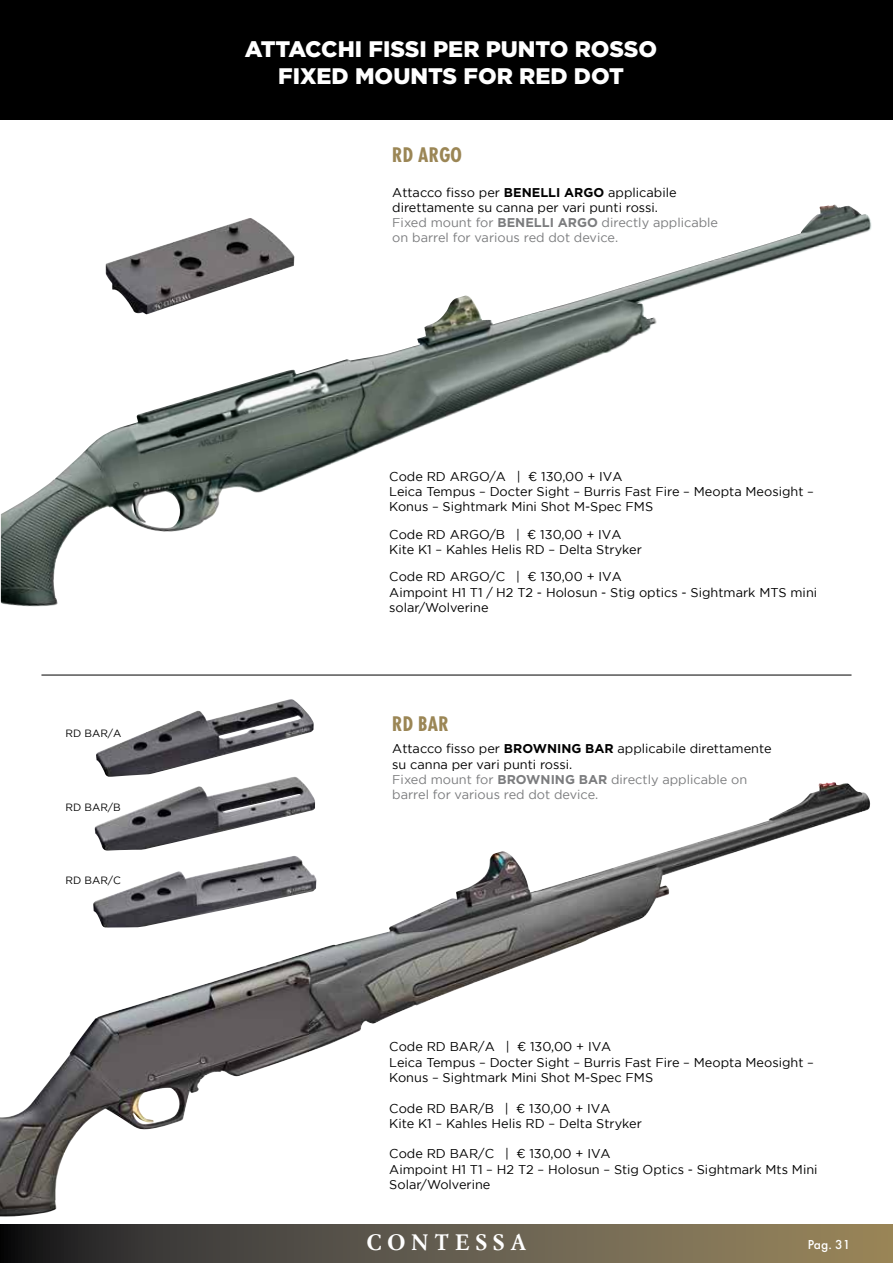
<style>
.page{position:relative;width:893px;height:1263px;background:#fff}
.page>*{position:absolute;margin:0;border:0;box-sizing:border-box;transform-origin:0 0}
.t1{font:900 22.5px/27px "Gotham";color:#fff;text-align:center}
.t2{font:700 21.9px "Simoncini Garamond";letter-spacing:.27em;color:#fff}
.t3{font:700 condensed 19.5px "Futura";letter-spacing:.01em;color:#9b8655}
.t4{font:500 13.5px "Futura";color:#fff}
.t5{font:12.75px/15.3px "Gotham";color:#000}
.t6{font:10.5px "Gotham";color:#000}
.s1{font-weight:700}
.s2{color:#7b7c7e}
.s3{font-weight:700;color:#7b7c7e}
</style>
<div class="page">
<svg style="left:1px;top:1225px;width:892px;height:38px;background:#5f5847"></svg>
<hr style="left:41px;top:675px;width:810px;height:1px;background:#000">
<hr style="left:0;top:1225px;width:1px;height:38px;background:#020202">
<img style="left:96px;top:699px;width:218px;height:83px">
<div style="left:0;top:0;width:893px;height:119px;background:#000"></div>
<img style="left:0;top:782px;width:834px;height:434px">
<img style="left:1px;top:205px;width:833px;height:402px">
<p class="t6" style="left:66px;top:726px;width:58px">RD BAR/A</p>
<p class="t6" style="left:66px;top:801px;width:57px">RD BAR/B</p>
<p class="t6" style="left:66px;top:873px;width:57px">RD BAR/C</p>
<h1 class="t1" style="left:245px;top:35px;width:414px">ATTACCHI FISSI PER PUNTO ROSSO<br>FIXED MOUNTS FOR RED DOT</h1>
<h3 class="t3" style="left:392px;top:142px;width:71px">RD ARGO</h3>
<p class="t5" style="left:392px;top:184px;width:327px">Attacco fisso per <span class="s1">BENELLI ARGO</span> applicabile direttamente su canna per vari punti rossi.<br><span class="s2">Fixed mount for</span> <span class="s3">BENELLI ARGO</span> <span class="s2">directly applicable on barrel for various red dot device.</span></p>
<p class="t5" style="left:389px;top:468px;width:426px">Code RD ARGO/A | € 130,00 + IVA<br>Leica Tempus – Docter Sight – Burris Fast Fire – Meopta Meosight –<br>Konus – Sightmark Mini Shot M-Spec FMS</p>
<p class="t5" style="left:389px;top:526px;width:254px">Code RD ARGO/B | € 130,00 + IVA<br>Kite K1 – Kahles Helis RD – Delta Stryker</p>
<p class="t5" style="left:389px;top:569px;width:429px">Code RD ARGO/C | € 130,00 + IVA<br>Aimpoint H1 T1 / H2 T2 - Holosun - Stig optics - Sightmark MTS mini solar/Wolverine</p>
<h3 class="t3" style="left:392px;top:711px;width:58px">RD BAR</h3>
<p class="t5" style="left:392px;top:741px;width:381px">Attacco fisso per <span class="s1">BROWNING BAR</span> applicabile direttamente su canna per vari punti rossi.<br><span class="s2">Fixed mount for</span> <span class="s3">BROWNING BAR</span> <span class="s2">directly applicable on barrel for various red dot device.</span></p>
<p class="t5" style="left:389px;top:1039px;width:426px">Code RD BAR/A | € 130,00 + IVA<br>Leica Tempus – Docter Sight – Burris Fast Fire – Meopta Meosight –<br>Konus – Sightmark Mini Shot M-Spec FMS</p>
<p class="t5" style="left:389px;top:1100px;width:254px">Code RD BAR/B | € 130,00 + IVA<br>Kite K1 – Kahles Helis RD – Delta Stryker</p>
<p class="t5" style="left:389px;top:1146px;width:430px">Code RD BAR/C | € 130,00 + IVA<br>Aimpoint H1 T1 – H2 T2 – Holosun – Stig Optics - Sightmark Mts Mini<br>Solar/Wolverine</p>
<h2 class="t2" style="left:367px;top:1229px;width:161px">CONTESSA</h2>
<p class="t4" style="left:808px;top:1234px;width:44px">Pag. 31</p>
</div>
